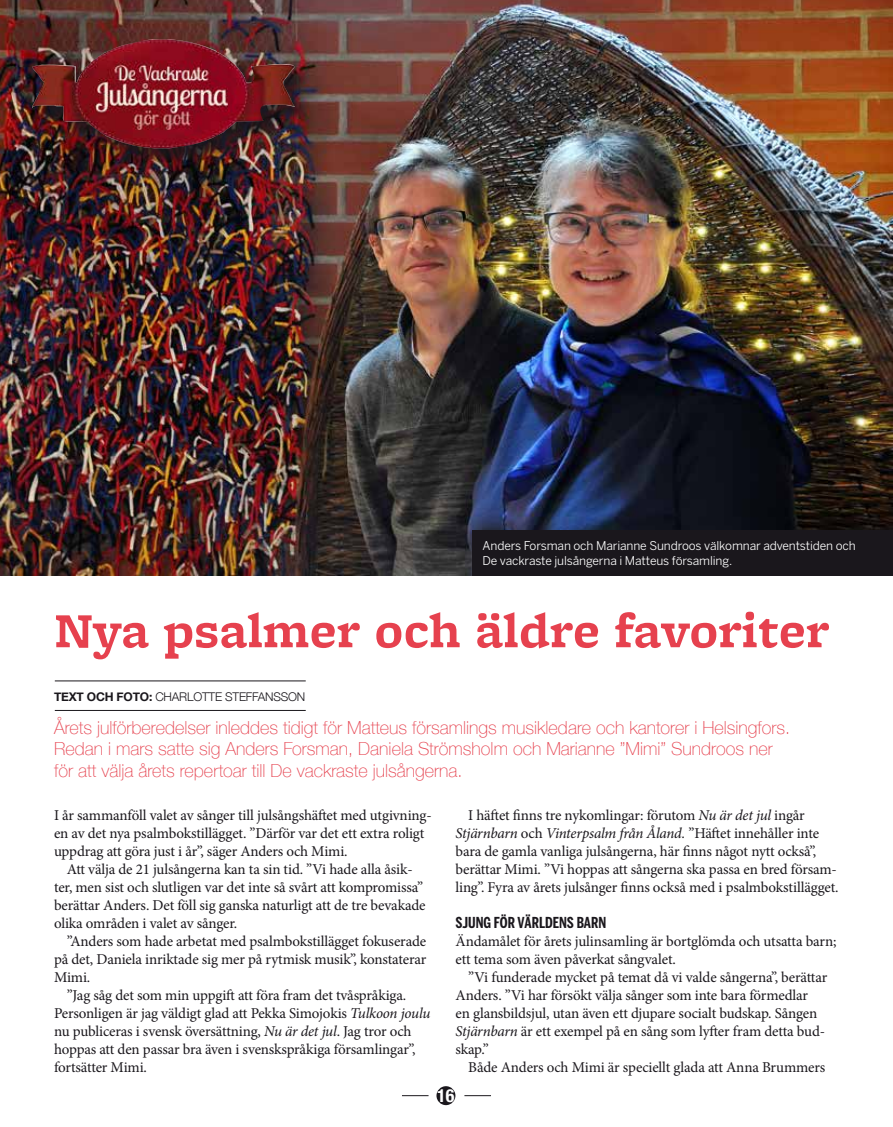
<style>
.page{position:relative;width:893px;height:1127px;background:#fff}
.page>*{position:absolute;margin:0;border:0;box-sizing:border-box;transform-origin:0 0}
.t1{font:700 51px "Freight Micro Pro";color:#e6414e}
.t2{font:100 18px/21.6px "Helvetica Neue";color:#e6414e}
.t3{font:700 condensed 18px "Helvetica Neue LT Std";color:#fff}
.t4{font:15px/18px "Minion Pro";letter-spacing:-.01em;color:#1a171c}
.t5{font:700 15px "Benton Sans Comp";color:#1a171c}
.t6{font:12px/14.4px "Benton Sans";letter-spacing:-.01em;color:#fff}
.t7{font:300 12px "Helvetica Neue";letter-spacing:-.015em;color:#1a171c}
.s1{font-weight:700}
.s2{font-style:italic}
</style>
<div class="page">
<hr style="left:892px;top:830px;width:1px;height:297px;background:#e6414e">
<div style="left:436px;top:1086px;width:19px;height:19px;background:#1a171c;border-radius:50%"></div>
<svg style="left:402px;top:1095px;width:27px;height:1px"></svg>
<svg style="left:464px;top:1095px;width:27px;height:1px"></svg>
<img style="left:0;top:0;width:893px;height:575px">
<hr style="left:55px;top:681px;width:251px;height:1px;background:#1a171c">
<hr style="left:55px;top:710px;width:251px;height:1px;background:#1a171c">
<div style="left:472px;top:530px;width:421px;height:45px;background:#1a171c"></div>
<div style="left:35px;top:42px;width:277px;height:125px;background:#1a171c;opacity:.75"></div>
<img style="left:32px;top:39px;width:264px;height:110px">
<p class="t6" style="left:483px;top:539px;width:375px">Anders Forsman och Marianne Sundroos välkomnar adventstiden och<br>De vackraste julsångerna i Matteus församling.</p>
<h1 class="t1" style="left:54px;top:595px;width:777px">Nya psalmer och äldre favoriter</h1>
<p class="t7" style="left:54px;top:687px;width:253px"><span class="s1">TEXT OCH FOTO:</span> CHARLOTTE STEFFANSSON</p>
<p class="t2" style="left:54px;top:716px;width:738px">Årets julförberedelser inleddes tidigt för Matteus församlings musikledare och kantorer i Helsingfors.<br>Redan i mars satte sig Anders Forsman, Daniela Strömsholm och Marianne ”Mimi” Sundroos ner för att välja årets repertoar till De vackraste julsångerna.</p>
<p class="t4" style="left:54px;top:806px;width:379px">I år sammanföll valet av sånger till julsångshäftet med utgivning&shy;en av det nya psalmbokstillägget. ”Därför var det ett extra roligt uppdrag att göra just i år”, säger Anders och Mimi.</p>
<p class="t4" style="left:54px;top:860px;width:373px;text-indent:13px">Att välja de 21 julsångerna kan ta sin tid. ”Vi hade alla åsik&shy;ter, men sist och slutligen var det inte så svårt att kompromissa” berättar Anders. Det föll sig ganska naturligt att de tre bevakade olika områden i valet av sånger.</p>
<p class="t4" style="left:54px;top:932px;width:374px;text-align:justify;text-indent:13px">”Anders som hade arbetat med psalmbokstillägget fokuserade på det, Daniela inriktade sig mer på rytmisk musik”, konstaterar Mimi.</p>
<p class="t4" style="left:54px;top:986px;width:378px;text-indent:13px">”Jag såg det som min uppgift att föra fram det tvåspråkiga.<br>Personligen är jag väldigt glad att Pekka Simojokis <span class="s2">Tulkoon joulu </span>nu publiceras i svensk översättning, <span class="s2">Nu är det jul</span>. Jag tror och hoppas att den passar bra även i svenskspråkiga församlingar”, fortsätter Mimi.</p>
<p class="t4" style="left:455px;top:806px;width:385px;text-indent:13px">I häftet finns tre nykomlingar: förutom <span class="s2">Nu är det jul</span> ingår <span class="s2">Stjärnbarn</span> och <span class="s2">Vinterpsalm från Åland.</span> ”Häftet innehåller inte bara de gamla vanliga julsångerna, här finns något nytt också”, berättar Mimi. ”Vi hoppas att sångerna ska passa en bred försam&shy;ling”. Fyra av årets julsånger finns också med i psalmbokstillägget.</p>
<p class="t5" style="left:455px;top:914px;width:152px">SJUNG FÖR VÄRLDENS BARN</p>
<p class="t4" style="left:455px;top:932px;width:383px">Ändamålet för årets julinsamling är bortglömda och utsatta barn; ett tema som även påverkat sångvalet.</p>
<p class="t4" style="left:455px;top:968px;width:373px;text-indent:13px">”Vi funderade mycket på temat då vi valde sångerna”, berättar Anders. ”Vi har försökt välja sånger som inte bara förmedlar<br>en glansbildsjul, utan även ett djupare socialt budskap. Sången <span class="s2">Stjärnbarn</span> är ett exempel på en sång som lyfter fram detta bud&shy;skap.”</p>
<p class="t4" style="left:468px;top:1058px;width:358px">Både Anders och Mimi är speciellt glada att Anna Brummers</p>
<p class="t3" style="left:437px;top:1085px;width:19px">16</p>
</div>
